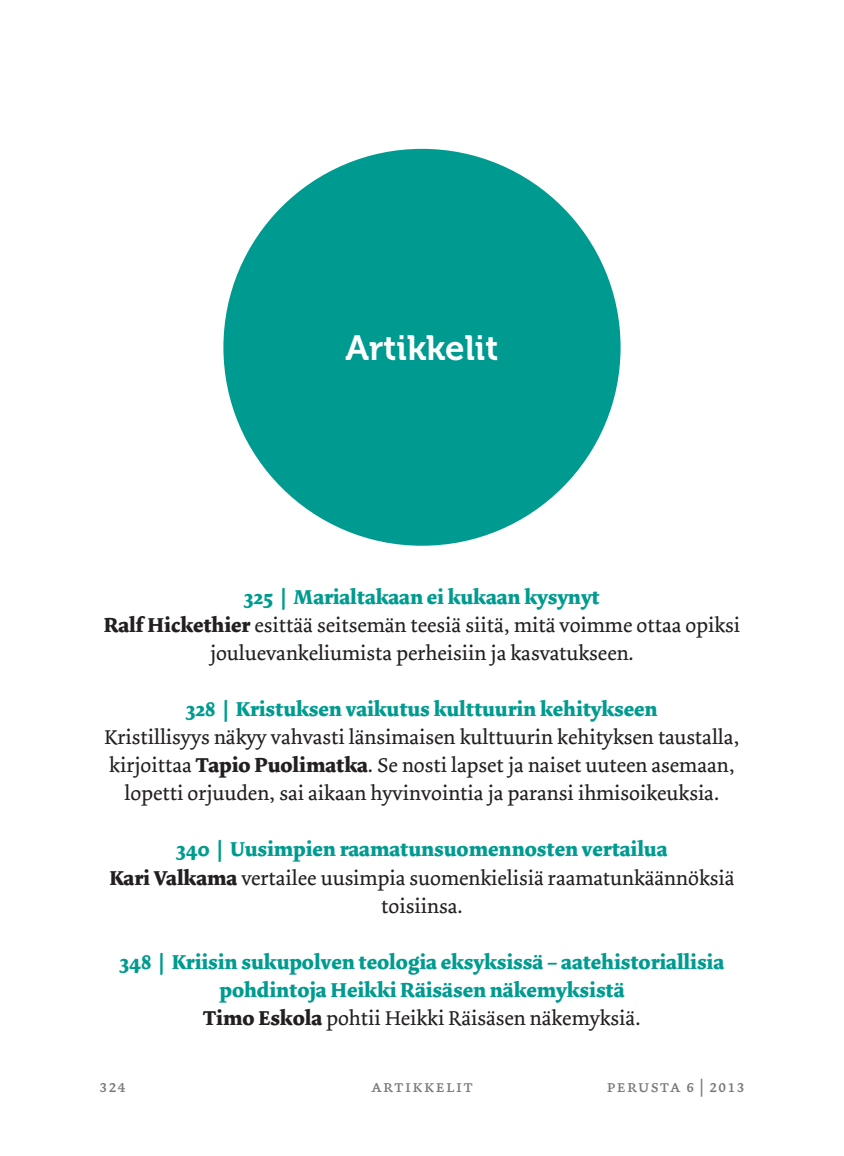
<style>
.page{position:relative;width:844px;height:1156px;background:#fff}
.page>*{position:absolute;margin:0;border:0;box-sizing:border-box;transform-origin:0 0}
.t1{font:35px "Museo 700";color:#fff}
.t2{font:21px/28px "Dolly";color:#231f20;text-align:center}
.t3{font:700 21px/28px "Dolly";color:#009b90;text-align:center}
.t4{font:17.5px "Dolly Small Caps";letter-spacing:.05em;color:#76787b}
.s1{font-weight:700;color:#009b90}
.s2{font-weight:700}
.s3{color:#231f20}
.s4{font-weight:400;color:#231f20}
</style>
<div class="page">
<div style="left:223px;top:149px;width:397px;height:397px;background:#009b90;border-radius:50%"></div>
<h1 class="t1" style="left:345px;top:335px;width:154px">Artikkelit</h1>
<p class="t2" style="left:104px;top:585px;width:638px"><span class="s1">325 | Marialtakaan ei kukaan kysynyt<br></span><span class="s2">Ralf Hickethier</span> esittää seitsemän teesiä siitä, mitä voimme ottaa opiksi jouluevankeliumista perheisiin ja kasvatukseen.</p>
<p class="t3" style="left:186px;top:697px;width:473px">328 | Kristuksen vaikutus kulttuurin kehitykseen</p>
<p class="t2" style="left:104px;top:725px;width:636px">Kristillisyys näkyy vahvasti länsimaisen kulttuurin kehityksen taustalla, kirjoittaa <span class="s2">Tapio Puolimatka</span>. Se nosti lapset ja naiset uuteen asemaan, lopetti orjuuden, sai aikaan hyvinvointia ja paransi ihmisoikeuksia.</p>
<p class="t2" style="left:109px;top:837px;width:626px"><span class="s1">340 | Uusimpien raamatunsuomennosten vertailua<br></span><span class="s2">Kari Valkama</span> vertailee uusimpia suomenkielisiä raamatunkäännöksiä toisiinsa.</p>
<p class="t3" style="left:120px;top:949px;width:605px">348 | Kriisin sukupolven teologia eksyksissä – aatehistoriallisia pohdintoja Heikki Räisäsen näkemyksistä<br><span class="s3">Timo Eskola</span> <span class="s4">pohtii Heikki Räisäsen näkemyksiä.</span></p>
<p class="t4" style="left:99px;top:1076px;width:28px">324</p>
<p class="t4" style="left:606px;top:1076px;width:140px">perusta 6 | 2013</p>
<p class="t4" style="left:371px;top:1076px;width:103px">artikkelit</p>
</div>
